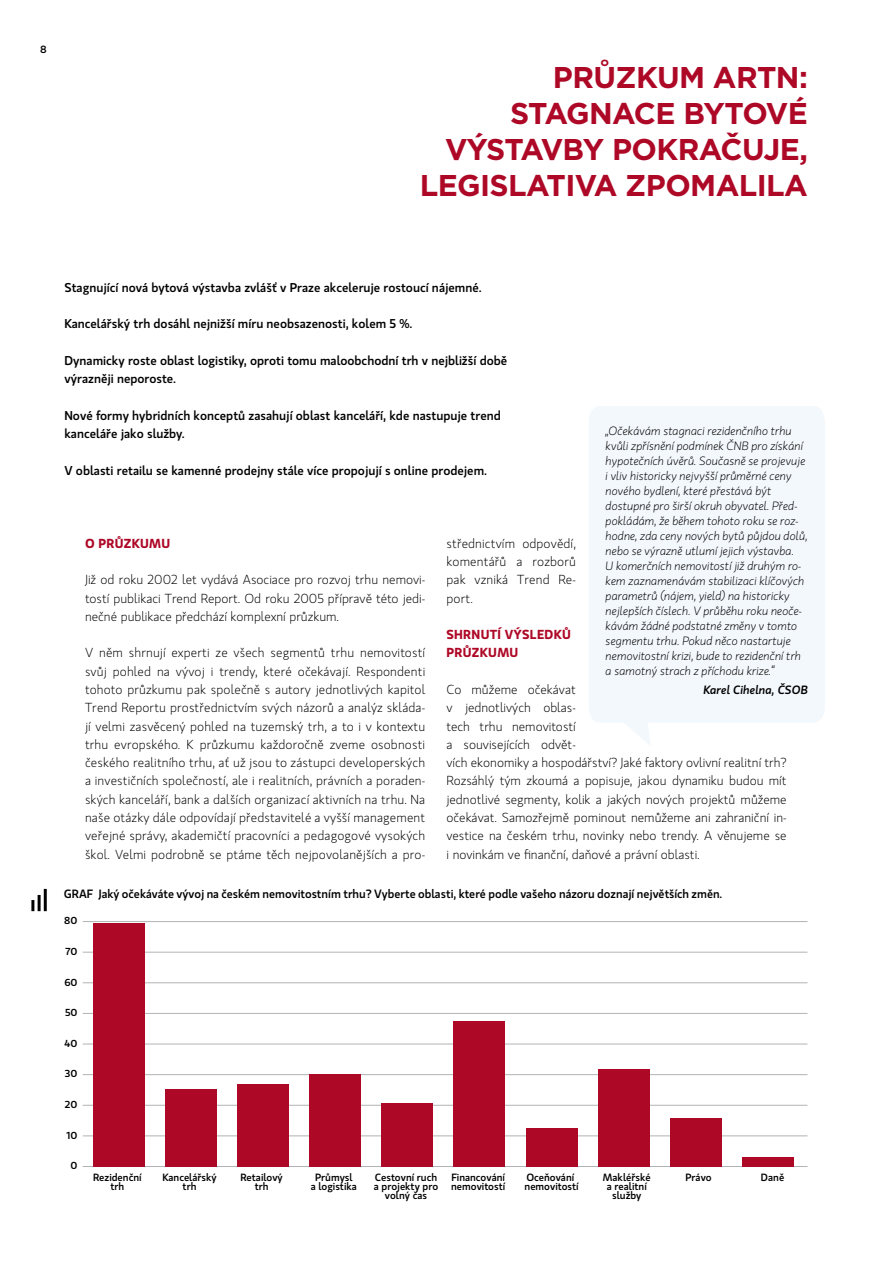
<style>
.page{position:relative;width:893px;height:1263px;background:#fff}
.page>*{position:absolute;margin:0;border:0;box-sizing:border-box;transform-origin:0 0}
.t1{font:700 30px/36px "Gotham";letter-spacing:-.02em;color:#ae0827;text-align:right}
.t2{font:300 13.05px/18.3px "Gloriola Std";color:#000;text-align:justify}
.t3{font:600 13.05px/18.3px "Gloriola Std";letter-spacing:.02em;color:#ae0827}
.t4{font:500 12.75px/18.3px "Gloriola Std";color:#000}
.t5{font:italic 300 12px/15px "Gloriola Std";color:#000}
.t6{font:500 12px "Gloriola Std";color:#000}
.t7{font:italic 500 12px "Gloriola Std";color:#000}
.t8{font:500 10.5px/9px "Gloriola Std";color:#000;text-align:center}
.t9{font:500 10.5px "Gotham";color:#000}
.t10{font:500 10.2px "Gloriola Std";color:#000;scale:1.04 1}
</style>
<div class="page">
<div style="left:589px;top:406px;width:236px;height:339px;background:#f3f8fc"></div>
<hr style="left:83px;top:1166px;width:724px;height:1px;background:#b1b3b4">
<hr style="left:83px;top:1135px;width:724px;height:1px;background:#b1b3b4">
<hr style="left:83px;top:1105px;width:724px;height:1px;background:#b1b3b4">
<hr style="left:83px;top:1074px;width:724px;height:1px;background:#b1b3b4">
<hr style="left:83px;top:1044px;width:724px;height:1px;background:#b1b3b4">
<hr style="left:83px;top:1013px;width:724px;height:1px;background:#b1b3b4">
<hr style="left:83px;top:982px;width:724px;height:1px;background:#b1b3b4">
<hr style="left:83px;top:952px;width:724px;height:1px;background:#b1b3b4">
<hr style="left:83px;top:921px;width:724px;height:1px;background:#b1b3b4">
<div style="left:93px;top:923px;width:52px;height:243px;background:#ae0827"></div>
<div style="left:165px;top:1089px;width:52px;height:77px;background:#ae0827"></div>
<div style="left:237px;top:1084px;width:52px;height:82px;background:#ae0827"></div>
<div style="left:309px;top:1074px;width:52px;height:92px;background:#ae0827"></div>
<div style="left:381px;top:1103px;width:52px;height:63px;background:#ae0827"></div>
<div style="left:453px;top:1021px;width:52px;height:145px;background:#ae0827"></div>
<div style="left:526px;top:1127px;width:52px;height:39px;background:#ae0827"></div>
<div style="left:598px;top:1069px;width:52px;height:97px;background:#ae0827"></div>
<div style="left:670px;top:1118px;width:52px;height:48px;background:#ae0827"></div>
<div style="left:742px;top:1157px;width:52px;height:9px;background:#ae0827"></div>
<hr style="left:44px;top:889px;width:3px;height:22px;background:#000">
<hr style="left:38px;top:895px;width:3px;height:16px;background:#000">
<svg style="left:31px;top:900px;width:3px;height:11px"></svg>
<p class="t9" style="left:40px;top:42px;width:8px">8</p>
<h1 class="t1" style="left:420px;top:59px;width:390px">PRŮZKUM ARTN:<br>STAGNACE BYTOVÉ<br>VÝSTAVBY POKRAČUJE,<br>LEGISLATIVA ZPOMALILA</h1>
<p class="t4" style="left:64px;top:278px;width:419px">Stagnující nová bytová výstavba zvlášť v Praze akceleruje rostoucí nájemné.</p>
<p class="t4" style="left:64px;top:314px;width:349px">Kancelářský trh dosáhl nejnižší míru neobsazenosti, kolem 5 %.</p>
<p class="t4" style="left:64px;top:351px;width:444px">Dynamicky roste oblast logistiky, oproti tomu maloobchodní trh v nejbližší době výrazněji neporoste.</p>
<p class="t4" style="left:64px;top:406px;width:438px">Nové formy hybridních konceptů zasahují oblast kanceláří, kde nastupuje trend kanceláře jako služby.</p>
<p class="t4" style="left:64px;top:461px;width:424px">V oblasti retailu se kamenné prodejny stále více propojují s online prodejem.</p>
<p class="t5" style="left:606px;top:423px;width:204px">„Očekávám stagnaci rezidenčního trhu kvůli zpřísnění podmínek ČNB pro získání hypotečních úvěrů. Současně se projevuje i vliv historicky nejvyšší průměrné ceny nového bydlení, které přestává být dostupné pro širší okruh obyvatel. Před&shy;pokládám, že během tohoto roku se roz&shy;hodne, zda ceny nových bytů půjdou dolů, nebo se výrazně utlumí jejich výstavba.<br>U komerčních nemovitostí již druhým ro&shy;kem zaznamenávám stabilizaci klíčových parametrů (nájem, yield) na historicky nejlepších číslech. V průběhu roku neoče&shy;kávám žádné podstatné změny v tomto segmentu trhu. Pokud něco nastartuje nemovitostní krizi, bude to rezidenční trh a samotný strach z příchodu krize.“</p>
<p class="t7" style="left:703px;top:682px;width:106px">Karel Cihelna, ČSOB</p>
<p class="t3" style="left:85px;top:533px;width:87px">O PRŮZKUMU</p>
<p class="t2" style="left:85px;top:570px;width:342px">Již od roku 2002 let vydává Asociace pro rozvoj trhu nemovi&shy;tostí publikaci Trend Report. Od roku 2005 přípravě této jedi&shy;nečné publikace předchází komplexní průzkum.</p>
<p class="t2" style="left:85px;top:643px;width:342px">V něm shrnují experti ze všech segmentů trhu nemovitostí svůj pohled na vývoj i trendy, které očekávají. Respondenti tohoto průzkumu pak společně s autory jednotlivých kapitol Trend Reportu prostřednictvím svých názorů a analýz skláda&shy;jí velmi zasvěcený pohled na tuzemský trh, a to i v kontextu trhu evropského. K průzkumu každoročně zveme osobnosti českého realitního trhu, ať už jsou to zástupci developerských a investičních společností, ale i realitních, právních a poraden&shy;ských kanceláří, bank a dalších organizací aktivních na trhu. Na naše otázky dále odpovídají představitelé a vyšší management veřejné správy, akademičtí pracovníci a pedagogové vysokých škol. Velmi podrobně se ptáme těch nejpovolanějších a pro-</p>
<p class="t2" style="left:446px;top:534px;width:131px">střednictvím odpovědí, komentářů a rozborů pak vzniká Trend Re&shy;port.</p>
<p class="t3" style="left:446px;top:625px;width:126px">SHRNUTÍ VÝSLEDKŮ<br>PRŮZKUMU</p>
<p class="t2" style="left:446px;top:680px;width:342px;text-align:left">Co můžeme očekávat<br>v jednotlivých oblas-<br>tech trhu nemovitostí<br>a souvisejících odvět-<br>vích ekonomiky a hospodářství? Jaké faktory ovlivní realitní trh?<br>Rozsáhlý tým zkoumá a popisuje, jakou dynamiku budou mít jednotlivé segmenty, kolik a jakých nových projektů můžeme očekávat. Samozřejmě pominout nemůžeme ani zahraniční in&shy;vestice na českém trhu, novinky nebo trendy. A věnujeme se i novinkám ve finanční, daňové a právní oblasti.</p>
<p class="t6" style="left:64px;top:885px;width:660px">GRAF Jaký očekáváte vývoj na českém nemovitostním trhu? Vyberte oblasti, které podle vašeho názoru doznají největších změn.</p>
<p class="t10" style="left:64px;top:914px;width:14px">80</p>
<p class="t10" style="left:65px;top:944px;width:13px">70</p>
<p class="t10" style="left:64px;top:975px;width:14px">60</p>
<p class="t10" style="left:65px;top:1005px;width:13px">50</p>
<p class="t10" style="left:64px;top:1036px;width:14px">40</p>
<p class="t10" style="left:65px;top:1067px;width:14px">30</p>
<p class="t10" style="left:65px;top:1097px;width:14px">20</p>
<p class="t10" style="left:67px;top:1128px;width:12px">10</p>
<p class="t10" style="left:70px;top:1158px;width:8px">0</p>
<p class="t8" style="left:93px;top:1172px;width:50px">Rezidenční trh</p>
<p class="t8" style="left:163px;top:1172px;width:56px">Kancelářský trh</p>
<p class="t8" style="left:241px;top:1172px;width:44px">Retailový trh</p>
<p class="t8" style="left:311px;top:1172px;width:48px">Průmysl<br>a logistika</p>
<p class="t8" style="left:374px;top:1172px;width:66px">Cestovní ruch a projekty pro volný čas</p>
<p class="t8" style="left:451px;top:1172px;width:56px;text-align:left">Financování nemovitostí</p>
<p class="t8" style="left:525px;top:1172px;width:56px;text-align:left">Oceňování nemovitostí</p>
<p class="t8" style="left:603px;top:1172px;width:49px">Makléřské</p>
<p class="t8" style="left:685px;top:1172px;width:28px">Právo</p>
<p class="t8" style="left:761px;top:1172px;width:25px">Daně</p>
<p class="t8" style="left:607px;top:1181px;width:41px">a realitní služby</p>
</div>
